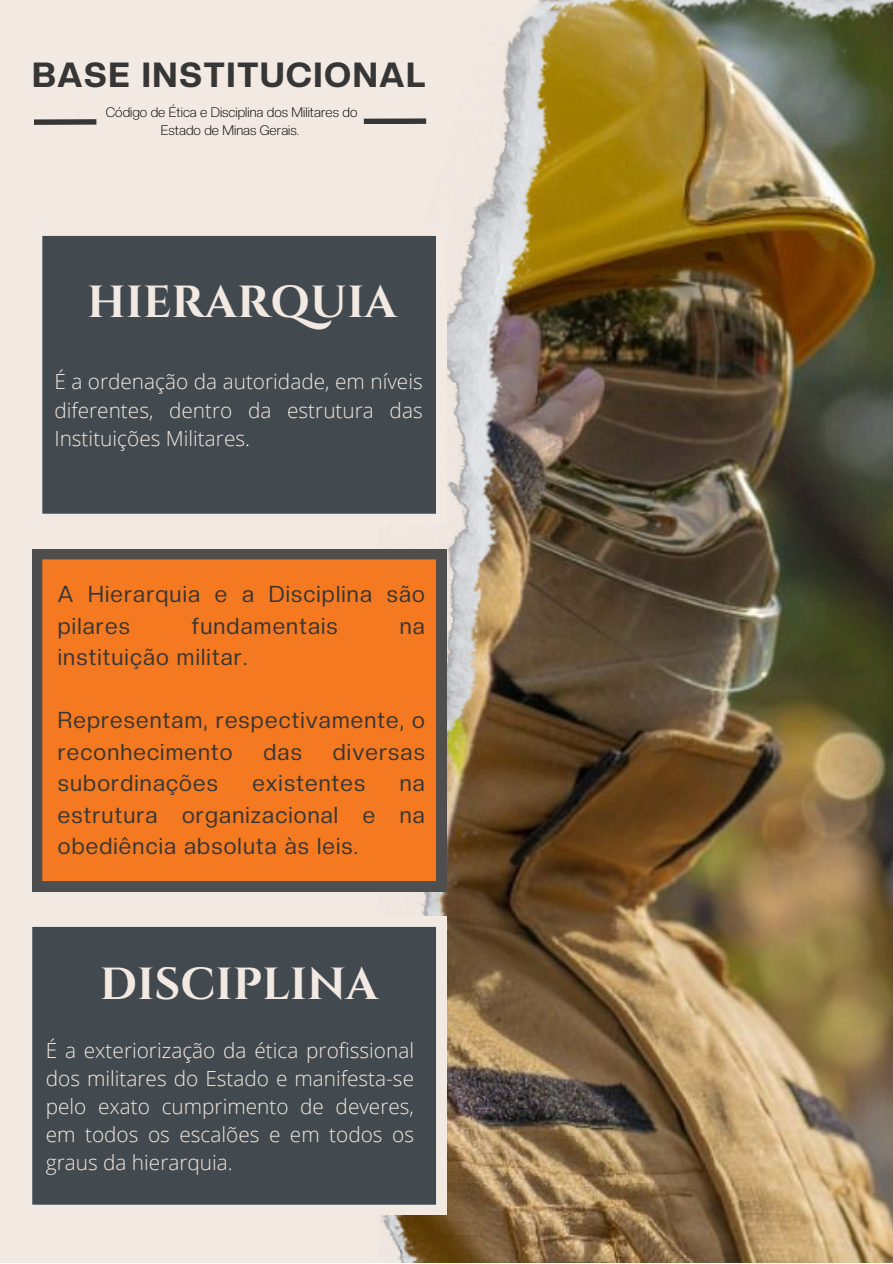
<style>
.page{position:relative;width:893px;height:1264px;background:#fff}
.page>*{position:absolute;margin:0;border:0;box-sizing:border-box;transform-origin:0 0}
.t1{font:700 44.85px "Cinzel";color:#f1e9e2}
.t2{font:800 34.35px "Creato Display";letter-spacing:.05em;color:#363636}
.t3{font:22.65px/31.5px "Creato Display";letter-spacing:.05em;color:#363636}
.t4{font:300 20.85px/28px "Open Sans";color:#f1e9e2;text-align:justify}
.t5{font:300 13.5px "Creato Display";letter-spacing:-.005em;color:#000}
</style>
<div class="page">
<div style="left:0;top:0;width:892px;height:1262px;background:#f1e9e2"></div>
<img style="left:378px;top:0;width:514px;height:1262px">
<svg style="left:34px;top:118px;width:392px;height:7px"></svg>
<svg style="left:42px;top:226px;width:404px;height:298px;background:#53585c"></svg>
<svg style="left:32px;top:916px;width:414px;height:298px;background:#51575b"></svg>
<svg style="left:32px;top:549px;width:414px;height:342px;background:#e27424"></svg>
<p class="t2" style="left:32px;top:54px;width:394px">BASE INSTITUCIONAL</p>
<p class="t5" style="left:106px;top:104px;width:253px">Código de Ética e Disciplina dos Militares do</p>
<p class="t5" style="left:161px;top:122px;width:140px">Estado de Minas Gerais.</p>
<p class="t1" style="left:87px;top:273px;width:311px">HIERARQUIA</p>
<p class="t4" style="left:54px;top:367px;width:370px">É a ordenação da autoridade, em níveis diferentes, dentro da estrutura das Instituições Militares.</p>
<p class="t3" style="left:58px;top:578px;width:368px">A Hierarquia e a Disciplina são pilares</p>
<p class="t3" style="left:192px;top:610px;width:147px">fundamentais</p>
<p class="t3" style="left:400px;top:610px;width:27px">na</p>
<p class="t3" style="left:58px;top:641px;width:191px">instituição militar.</p>
<p class="t3" style="left:58px;top:704px;width:368px">Representam, respectivamente, o reconhecimento</p>
<p class="t3" style="left:263px;top:736px;width:40px">das</p>
<p class="t3" style="left:333px;top:736px;width:93px">diversas</p>
<p class="t3" style="left:58px;top:767px;width:161px">subordinações</p>
<p class="t3" style="left:252px;top:767px;width:114px">existentes</p>
<p class="t3" style="left:58px;top:767px;width:368px;text-align:justify;text-indent:342px">na estrutura organizacional e na obediência absoluta às leis.</p>
<p class="t1" style="left:100px;top:955px;width:279px">DISCIPLINA</p>
<p class="t4" style="left:46px;top:1035px;width:370px">É a exteriorização da ética profissional dos militares do Estado e manifesta-se pelo exato cumprimento de deveres, em todos os escalões e em todos os graus da hierarquia.</p>
</div>
